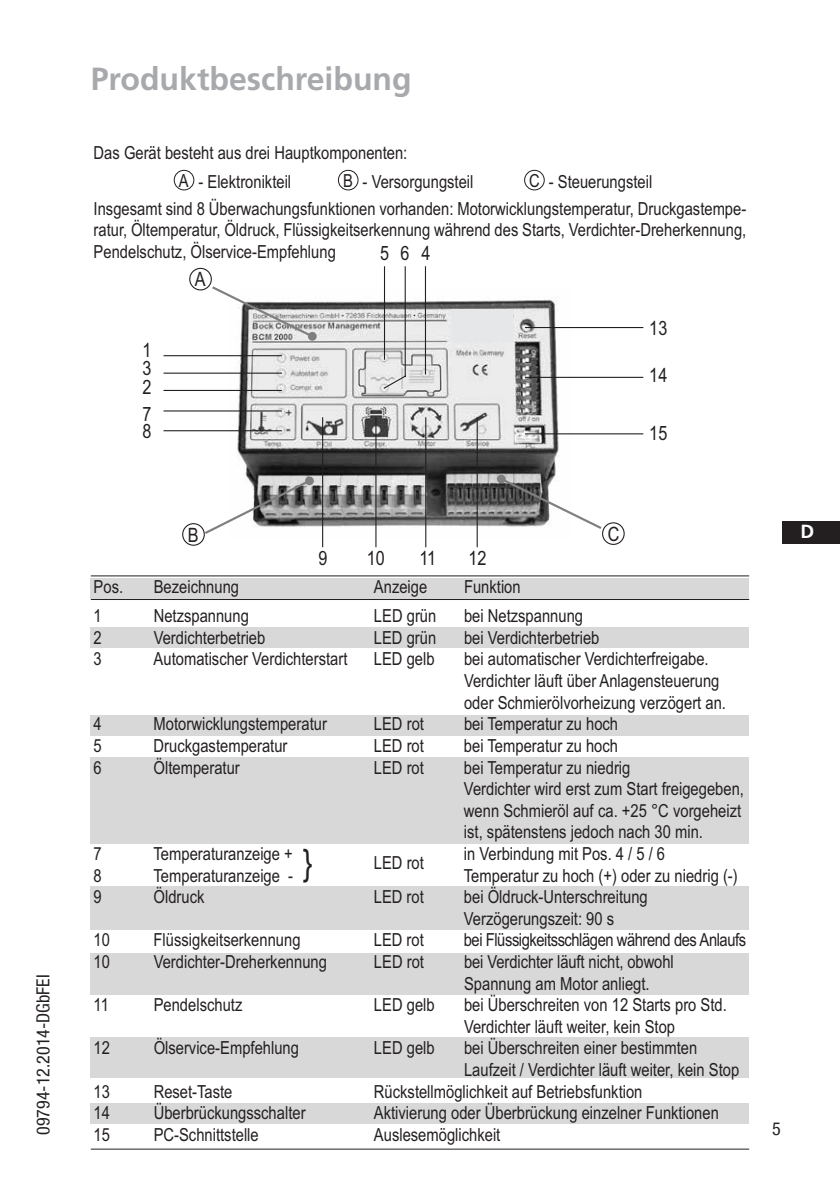
<style>
.page{position:relative;width:840px;height:1191px;background:#fff}
.page>*{position:absolute;margin:0;border:0;box-sizing:border-box;transform-origin:0 0}
.t1{font:36px "Arial Narrow";color:#231f20}
.t2{font:700 32px "Frutiger LT Com";color:#a8a9ad}
.t3{font:19.8px "Arial Narrow";color:#231f20}
.t4{font:700 19px "Frutiger LT Com";color:#fff}
.t5{font:18px/21.6px "Arial Narrow";color:#231f20}
.t6{font:18px "Arial Narrow";letter-spacing:-.025em;color:#231f20}
.t7{font:condensed 18px "Helvetica Neue LT";color:#231f20}
</style>
<div class="page">
<div style="left:781px;top:521px;width:58px;height:23px;background:#231f20"></div>
<img style="left:228px;top:301px;width:93px;height:226px">
<div style="left:189px;top:268px;width:23px;height:22px;border:1px solid #231f20;border-radius:50%"></div>
<div style="left:182px;top:523px;width:23px;height:23px;border:1px solid #231f20;border-radius:50%"></div>
<hr style="left:163px;top:355px;width:119px;height:1px;background:#231f20">
<hr style="left:163px;top:372px;width:119px;height:2px;background:#231f20">
<hr style="left:163px;top:390px;width:119px;height:1px;background:#231f20">
<hr style="left:163px;top:410px;width:119px;height:1px;background:#231f20">
<hr style="left:163px;top:430px;width:119px;height:1px;background:#231f20">
<svg style="left:209px;top:284px;width:106px;height:55px"></svg>
<div style="left:308px;top:332px;width:8px;height:9px;background:#7f7f7f;border-radius:50%"></div>
<svg style="left:202px;top:478px;width:110px;height:58px"></svg>
<div style="left:305px;top:476px;width:9px;height:9px;background:#7f7f7f;border-radius:50%"></div>
<svg style="left:321px;top:266px;width:323px;height:282px"></svg>
<hr style="left:91px;top:575px;width:657px;height:1px;background:#231f20">
<hr style="left:91px;top:599px;width:657px;height:1px;background:#231f20">
<div style="left:91px;top:578px;width:657px;height:20px;background:#d8d8d8"></div>
<div style="left:91px;top:627px;width:657px;height:21px;background:#d8d8d8"></div>
<div style="left:91px;top:715px;width:657px;height:20px;background:#d8d8d8"></div>
<div style="left:91px;top:758px;width:657px;height:86px;background:#d8d8d8"></div>
<div style="left:91px;top:886px;width:657px;height:43px;background:#d8d8d8"></div>
<div style="left:91px;top:953px;width:657px;height:42px;background:#d8d8d8"></div>
<div style="left:91px;top:1037px;width:657px;height:41px;background:#d8d8d8"></div>
<div style="left:91px;top:1103px;width:657px;height:20px;background:#d8d8d8"></div>
<hr style="left:91px;top:1148px;width:657px;height:1px;background:#231f20">
<div style="left:174px;top:170px;width:20px;height:20px;border:1px solid #231f20;border-radius:50%"></div>
<div style="left:338px;top:170px;width:20px;height:20px;border:1px solid #231f20;border-radius:50%"></div>
<div style="left:524px;top:170px;width:20px;height:20px;border:1px solid #231f20;border-radius:50%"></div>
<div style="left:451px;top:309px;width:61px;height:33px;background:#e6e7e9"></div>
<p class="t7" style="left:33px;top:1134px;width:162px;rotate:-90deg">09794-12.2014-DGbFEI</p>
<h2 class="t2" style="left:91px;top:60px;width:322px">Produktbeschreibung</h2>
<p class="t5" style="left:179px;top:140px;width:230px;line-height:29px;text-indent:-85px">Das Gerät besteht aus drei Hauptkomponenten:<br>A - Elektronikteil</p>
<p class="t5" style="left:94px;top:171px;width:653px;line-height:26.4px;text-indent:435px">C - Steuerungsteil<br>Insgesamt sind 8 Überwachungsfunktionen vorhanden: Motorwicklungstemperatur, Druckgastempe-</p>
<p class="t5" style="left:94px;top:221px;width:653px">ratur, Öltemperatur, Öldruck, Flüssigkeitserkennung während des Starts, Verdichter-Dreherkennung,<br>Pendelschutz, Ölservice-Empfehlung</p>
<p class="t5" style="left:343px;top:173px;width:132px">B - Versorgungsteil</p>
<p class="t3" style="left:380px;top:240px;width:31px">5 6</p>
<p class="t3" style="left:421px;top:240px;width:11px">4</p>
<p class="t3" style="left:142px;top:337px;width:11px">1</p>
<p class="t3" style="left:142px;top:355px;width:11px">3</p>
<p class="t3" style="left:142px;top:374px;width:11px">2</p>
<p class="t3" style="left:142px;top:401px;width:11px">7</p>
<p class="t3" style="left:142px;top:418px;width:11px">8</p>
<p class="t3" style="left:195px;top:266px;width:12px">A</p>
<p class="t3" style="left:649px;top:315px;width:20px">13</p>
<p class="t3" style="left:649px;top:362px;width:20px">14</p>
<p class="t3" style="left:649px;top:420px;width:20px">15</p>
<p class="t3" style="left:188px;top:522px;width:12px">B</p>
<p class="t3" style="left:607px;top:521px;width:13px">C</p>
<p class="t3" style="left:419px;top:545px;width:18px">11</p>
<p class="t3" style="left:468px;top:545px;width:20px">12</p>
<p class="t3" style="left:318px;top:545px;width:11px">9</p>
<p class="t3" style="left:366px;top:545px;width:20px">10</p>
<p class="t5" style="left:94px;top:578px;width:31px">Pos.</p>
<p class="t5" style="left:154px;top:578px;width:87px">Bezeichnung</p>
<p class="t5" style="left:374px;top:578px;width:55px">Anzeige</p>
<p class="t5" style="left:464px;top:578px;width:58px">Funktion</p>
<p class="t5" style="left:94px;top:607px;width:10px">1</p>
<p class="t5" style="left:154px;top:607px;width:97px">Netzspannung</p>
<p class="t5" style="left:374px;top:607px;width:64px">LED grün</p>
<p class="t5" style="left:464px;top:607px;width:120px">bei Netzspannung</p>
<p class="t5" style="left:94px;top:628px;width:10px">2</p>
<p class="t5" style="left:154px;top:628px;width:113px">Verdichterbetrieb</p>
<p class="t5" style="left:373px;top:628px;width:64px">LED grün</p>
<p class="t5" style="left:463px;top:628px;width:137px">bei Verdichterbetrieb</p>
<p class="t5" style="left:93px;top:650px;width:10px">3</p>
<p class="t5" style="left:153px;top:650px;width:195px">Automatischer Verdichterstart</p>
<p class="t5" style="left:373px;top:650px;width:62px">LED gelb</p>
<p class="t5" style="left:463px;top:650px;width:263px">bei automatischer Verdichterfreigabe.<br>Verdichter läuft über Anlagensteuerung oder Schmierölvorheizung verzögert an.</p>
<p class="t5" style="left:93px;top:715px;width:10px">4</p>
<p class="t5" style="left:153px;top:715px;width:175px">Motorwicklungstemperatur</p>
<p class="t5" style="left:373px;top:715px;width:52px">LED rot</p>
<p class="t5" style="left:463px;top:715px;width:155px">bei Temperatur zu hoch</p>
<p class="t5" style="left:93px;top:736px;width:10px">5</p>
<p class="t5" style="left:153px;top:736px;width:135px">Druckgastemperatur</p>
<p class="t5" style="left:373px;top:736px;width:52px">LED rot</p>
<p class="t5" style="left:463px;top:736px;width:155px">bei Temperatur zu hoch</p>
<p class="t5" style="left:93px;top:758px;width:10px">6</p>
<p class="t5" style="left:153px;top:758px;width:88px">Öltemperatur</p>
<p class="t5" style="left:373px;top:758px;width:52px">LED rot</p>
<p class="t5" style="left:463px;top:758px;width:281px">bei Temperatur zu niedrig<br>Verdichter wird erst zum Start freigegeben, wenn Schmieröl auf ca. +25 °C vorgeheizt ist, spätenstens jedoch nach 30 min.</p>
<p class="t5" style="left:93px;top:844px;width:10px">7</p>
<p class="t5" style="left:153px;top:844px;width:141px">Temperaturanzeige +</p>
<p class="t5" style="left:373px;top:853px;width:52px">LED rot</p>
<p class="t5" style="left:463px;top:844px;width:203px">in Verbindung mit Pos. 4 / 5 / 6</p>
<p class="t5" style="left:93px;top:866px;width:10px">8</p>
<p class="t5" style="left:153px;top:866px;width:141px">Temperaturanzeige -</p>
<p class="t5" style="left:463px;top:866px;width:275px">Temperatur zu hoch (+) oder zu niedrig (-)</p>
<p class="t5" style="left:93px;top:888px;width:10px">9</p>
<p class="t5" style="left:153px;top:888px;width:52px">Öldruck</p>
<p class="t5" style="left:373px;top:888px;width:52px">LED rot</p>
<p class="t5" style="left:463px;top:888px;width:185px">bei Öldruck-Unterschreitung<br>Verzögerungszeit: 90 s</p>
<p class="t5" style="left:93px;top:931px;width:18px">10</p>
<p class="t5" style="left:153px;top:931px;width:148px">Flüssigkeitserkennung</p>
<p class="t5" style="left:373px;top:931px;width:52px">LED rot</p>
<p class="t6" style="left:463px;top:928px;width:283px">bei Flüssigkeitsschlägen während des Anlaufs</p>
<p class="t5" style="left:94px;top:952px;width:18px">10</p>
<p class="t5" style="left:154px;top:952px;width:175px">Verdichter-Dreherkennung</p>
<p class="t5" style="left:374px;top:952px;width:52px">LED rot</p>
<p class="t5" style="left:464px;top:952px;width:211px">bei Verdichter läuft nicht, obwohl<br>Spannung am Motor anliegt.</p>
<p class="t5" style="left:94px;top:996px;width:17px">11</p>
<p class="t5" style="left:154px;top:996px;width:90px">Pendelschutz</p>
<p class="t5" style="left:374px;top:996px;width:62px">LED gelb</p>
<p class="t5" style="left:464px;top:996px;width:264px">bei Überschreiten von 12 Starts pro Std.<br>Verdichter läuft weiter, kein Stop</p>
<p class="t5" style="left:94px;top:1039px;width:18px">12</p>
<p class="t5" style="left:154px;top:1039px;width:147px">Ölservice-Empfehlung</p>
<p class="t5" style="left:374px;top:1039px;width:62px">LED gelb</p>
<p class="t5" style="left:464px;top:1039px;width:276px">bei Überschreiten einer bestimmten<br>Laufzeit / Verdichter läuft weiter, kein Stop</p>
<p class="t5" style="left:94px;top:1082px;width:18px">13</p>
<p class="t5" style="left:154px;top:1082px;width:80px">Reset-Taste</p>
<p class="t5" style="left:374px;top:1082px;width:270px">Rückstellmöglichkeit auf Betriebsfunktion</p>
<p class="t5" style="left:94px;top:1104px;width:18px">14</p>
<p class="t5" style="left:154px;top:1104px;width:153px">Überbrückungsschalter</p>
<p class="t5" style="left:374px;top:1104px;width:346px">Aktivierung oder Überbrückung einzelner Funktionen</p>
<p class="t5" style="left:94px;top:1125px;width:18px">15</p>
<p class="t5" style="left:154px;top:1125px;width:106px">PC-Schnittstelle</p>
<p class="t5" style="left:374px;top:1125px;width:128px">Auslesemöglichkeit</p>
<h1 class="t1" style="left:303px;top:839px;width:11px">}</h1>
<p class="t4" style="left:799px;top:520px;width:15px">D</p>
<p class="t7" style="left:771px;top:1118px;width:10px">5</p>
</div>
